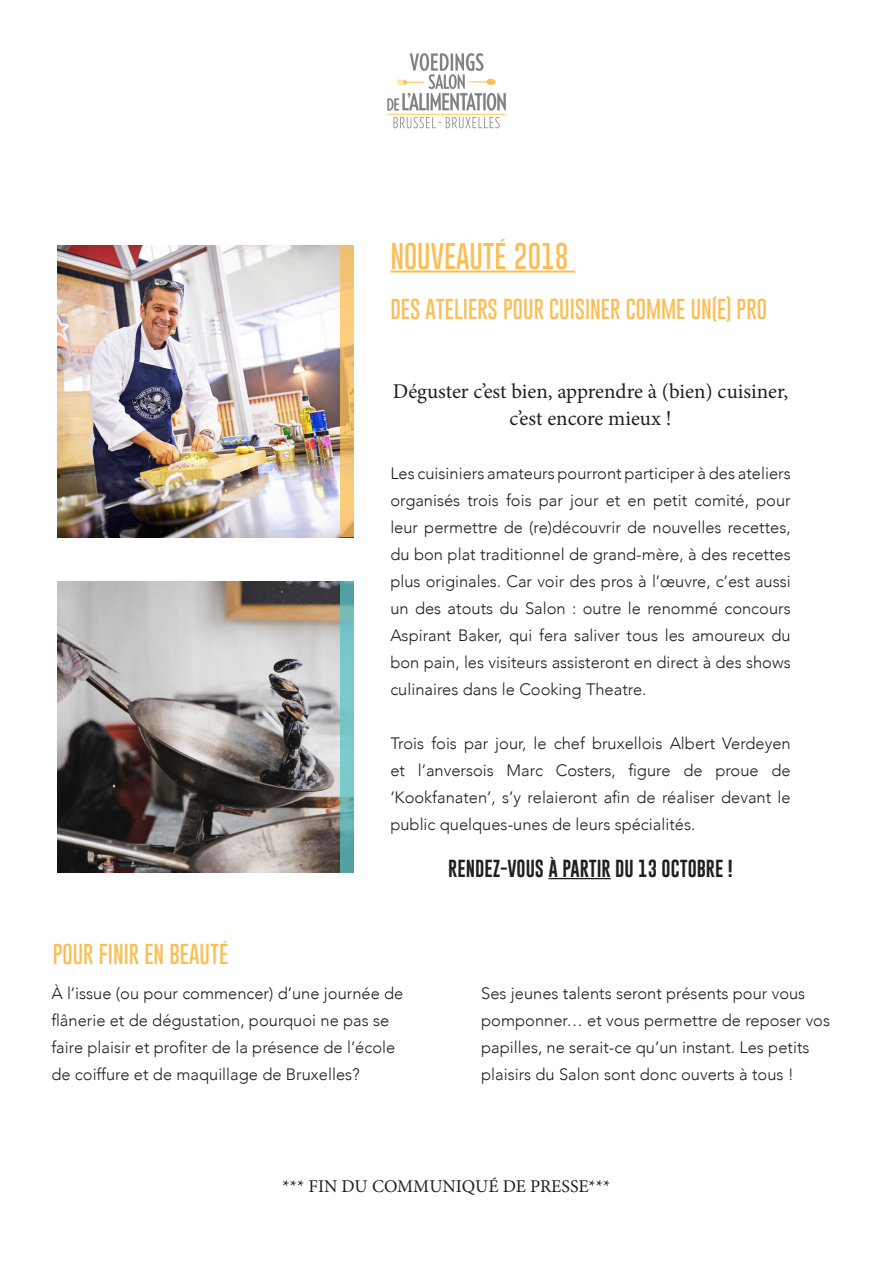
<style>
.page{position:relative;width:893px;height:1263px;background:#fff}
.page>*{position:absolute;margin:0;border:0;box-sizing:border-box;transform-origin:0 0}
.t1{font:100 27px "Gobold";color:#fbbe54}
.t2{font:21px/27px "Minion Pro";color:#231f20;text-align:center}
.t3{font:100 21px "Gobold";color:#fbbe54}
.t4{font:18px "Gobold Lowplus";color:#231f20}
.t5{font:18px "Minion Pro";color:#231f20}
.t6{font:300 16.5px/27px "Avenir";color:#231f20;text-align:justify}
</style>
<div class="page">
<hr style="left:390px;top:271px;width:185px;height:1px;background:#fbbe54">
<img style="left:57px;top:581px;width:283px;height:291px">
<svg style="left:340px;top:581px;width:13px;height:291px;background:#6cbcbd"></svg>
<img style="left:57px;top:246px;width:283px;height:291px">
<svg style="left:340px;top:246px;width:13px;height:291px;background:#eebe6f"></svg>
<hr style="left:548px;top:878px;width:63px;height:1px;background:#231f20">
<img style="left:387px;top:53px;width:119px;height:76px">
<p class="t1" style="left:390px;top:238px;width:180px">NOUVEAUTÉ 2018</p>
<p class="t3" style="left:390px;top:295px;width:378px">DES ATELIERS POUR CUISINER COMME UN(E) PRO</p>
<p class="t2" style="left:393px;top:378px;width:397px">Déguster c’est bien, apprendre à (bien) cuisiner, c’est encore mieux !</p>
<p class="t6" style="left:390px;top:460px;width:402px">Les cuisiniers amateurs pourront participer à des ateliers organisés trois fois par jour et en petit comité, pour leur permettre de (re)découvrir de nouvelles recettes, du bon plat traditionnel de grand-mère, à des recettes plus originales. Car voir des pros à l’œuvre, c’est aussi un des atouts du Salon : outre le renommé concours Aspirant Baker, qui fera saliver tous les amoureux du bon pain, les visiteurs assisteront en direct à des shows culinaires dans le Cooking Theatre.</p>
<p class="t6" style="left:390px;top:730px;width:402px">Trois fois par jour, le chef bruxellois Albert Verdeyen et l’anversois Marc Costers, figure de proue de ‘Kookfanaten’, s’y relaieront afin de réaliser devant le public quelques-unes de leurs spécialités.</p>
<p class="t3" style="left:53px;top:940px;width:178px">POUR FINIR EN BEAUTÉ</p>
<p class="t4" style="left:448px;top:856px;width:286px">RENDEZ-VOUS À PARTIR DU 13 OCTOBRE !</p>
<p class="t6" style="left:51px;top:980px;width:353px;text-align:left">À l’issue (ou pour commencer) d’une journée de flânerie et de dégustation, pourquoi ne pas se faire plaisir et profiter de la présence de l’école de coiffure et de maquillage de Bruxelles?</p>
<p class="t6" style="left:481px;top:980px;width:350px;text-align:left">Ses jeunes talents seront présents pour vous pomponner… et vous permettre de reposer vos papilles, ne serait-ce qu’un instant. Les petits plaisirs du Salon sont donc ouverts à tous !</p>
<p class="t5" style="left:283px;top:1174px;width:329px">*** FIN DU COMMUNIQUÉ DE PRESSE***</p>
</div>
